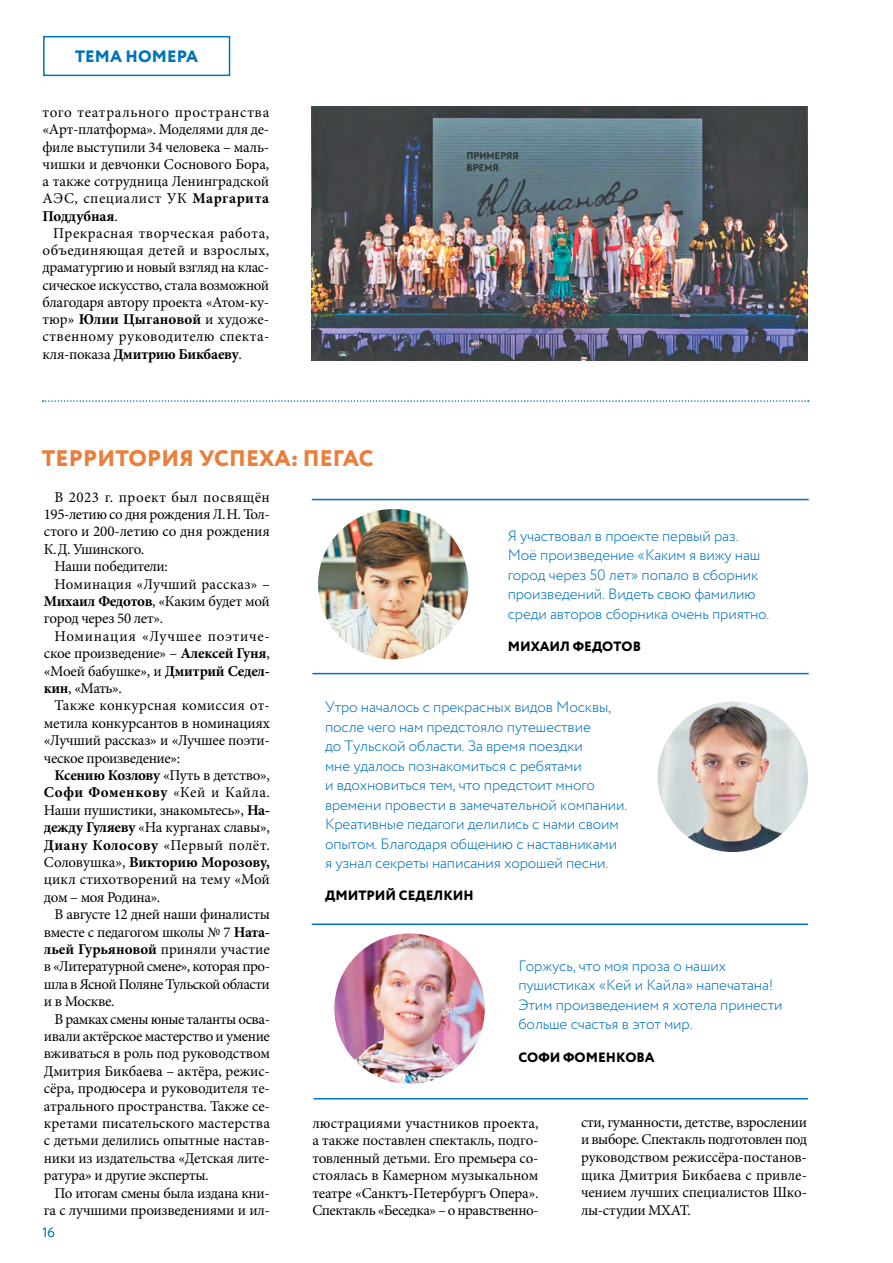
<style>
.page{position:relative;width:893px;height:1263px;background:#fff}
.page>*{position:absolute;margin:0;border:0;box-sizing:border-box;transform-origin:0 0}
.t1{font:800 22.5px "Circe";letter-spacing:.01em;color:#ec7e3b}
.t2{font:800 16.5px "Circe";letter-spacing:.01em;color:#0072bc}
.t3{font:15px/17.2px "Minion Pro";letter-spacing:-.015em;color:#000;text-align:justify}
.t4{font:300 15px/19.5px "Circe";letter-spacing:-.01em;color:#0072bc}
.t5{font:15px "Minion Pro";letter-spacing:-.035em;color:#000}
.t6{font:700 15px "Minion Pro";letter-spacing:.005em;color:#000}
.t7{font:15px "Minion Pro";letter-spacing:-.04em;color:#000}
.t8{font:15px "Minion Pro";letter-spacing:.005em;color:#000}
.t9{font:15px "Minion Pro";letter-spacing:.02em;color:#000}
.t10{font:700 15px "Minion Pro";letter-spacing:.025em;color:#000}
.t11{font:15px "Minion Pro";letter-spacing:.015em;color:#000}
.t12{font:15px "Minion Pro";letter-spacing:.03em;color:#000}
.t13{font:15px "Minion Pro";letter-spacing:.045em;color:#000}
.t14{font:700 15px "Minion Pro";letter-spacing:.03em;color:#000}
.t15{font:800 13.5px "Circe";color:#000}
.t16{font:300 13.5px "Circe";color:#0072bc}
.s1{font-weight:700}
.s2{font-weight:400}
</style>
<div class="page">
<img style="left:312px;top:106px;width:496px;height:254px">
<svg style="left:43px;top:400px;width:766px;height:2px"></svg>
<hr style="left:312px;top:499px;width:497px;height:1px;background:#0072bc">
<hr style="left:312px;top:673px;width:497px;height:1px;background:#0072bc">
<hr style="left:312px;top:923px;width:496px;height:2px;background:#0072bc">
<hr style="left:314px;top:1098px;width:494px;height:1px;background:#0072bc">
<div style="left:43px;top:36px;width:187px;height:40px;border:2px solid #0072bc"></div>
<img style="left:318px;top:509px;width:150px;height:150px;border-radius:75px">
<img style="left:658px;top:702px;width:150px;height:150px;border-radius:75px">
<img style="left:334px;top:933px;width:151px;height:151px;border-radius:75px">
<p class="t2" style="left:75px;top:45px;width:125px">ТЕМА НОМЕРА</p>
<p class="t3" style="left:43px;top:104px;width:228px">того театрального пространства «Арт-платформа». Моделями для де‑ филе выступили 34 человека – маль‑ чишки и девчонки Соснового Бора, а также сотрудница Ленинградской АЭС, специалист УК <span class="s1">Маргарита Поддубная</span>.</p>
<p class="t3" style="left:43px;top:225px;width:228px;text-indent:11px">Прекрасная творческая работа, объединяющая детей и взрослых, драматургию и новый взгляд на клас‑ сическое искусство, стала возможной благодаря автору проекта «Атом-ку‑ тюр» <span class="s1">Юлии Цыгановой</span> и художе‑ ственному руководителю спекта‑ кля-показа <span class="s1">Дмитрию Бикбаеву</span>.</p>
<h1 class="t1" style="left:42px;top:443px;width:333px">ТЕРРИТОРИЯ УСПЕХА: ПЕГАС</h1>
<p class="t12" style="left:55px;top:487px;width:217px">В 2023 г. проект был посвящён</p>
<p class="t3" style="left:44px;top:506px;width:228px">195‑летию со дня рождения Л.Н. Тол‑</p>
<p class="t3" style="left:44px;top:523px;width:228px">стого и 200‑летию со дня рождения</p>
<p class="t3" style="left:44px;top:540px;width:102px">К.Д. Ушинского.</p>
<p class="t3" style="left:55px;top:558px;width:115px">Наши победители:</p>
<p class="t11" style="left:55px;top:574px;width:217px">Номинация «Лучший рассказ» –</p>
<p class="t3" style="left:44px;top:593px;width:227px"><span class="s1">Михаил Федотов</span>, «Каким будет мой</p>
<p class="t3" style="left:44px;top:610px;width:121px">город через 50 лет».</p>
<p class="t13" style="left:55px;top:626px;width:217px">Номинация «Лучшее поэтиче‑</p>
<p class="t3" style="left:44px;top:645px;width:227px">ское произведение» – <span class="s1">Алексей Гуня</span>,</p>
<p class="t3" style="left:44px;top:662px;width:228px">«Моей бабушке», и <span class="s1">Дмитрий Седел-</span></p>
<p class="t3" style="left:44px;top:680px;width:80px"><span class="s1">кин</span>, «Мать».</p>
<p class="t9" style="left:55px;top:695px;width:217px">Также конкурсная комиссия от‑</p>
<p class="t3" style="left:44px;top:714px;width:228px">метила конкурсантов в номинациях</p>
<p class="t3" style="left:44px;top:732px;width:228px">«Лучший рассказ» и «Лучшее поэти‑</p>
<p class="t3" style="left:44px;top:749px;width:138px">ческое произведение»:</p>
<p class="t3" style="left:55px;top:767px;width:217px"><span class="s1">Ксению Козлову</span> «Путь в детство»,</p>
<p class="t14" style="left:44px;top:782px;width:228px">Софи Фоменкову <span class="s2">«Кей и Кайла.</span></p>
<p class="t3" style="left:44px;top:801px;width:227px">Наши пушистики, знакомьтесь», <span class="s1">На-</span></p>
<p class="t3" style="left:44px;top:819px;width:228px"><span class="s1">дежду Гуляеву</span> «На курганах славы»,</p>
<p class="t10" style="left:44px;top:834px;width:227px">Диану Колосову <span class="s2">«Первый полёт.</span></p>
<p class="t6" style="left:44px;top:852px;width:228px"><span class="s2">Соловушка»,</span> Викторию Морозову,</p>
<p class="t3" style="left:44px;top:871px;width:227px">цикл стихотворений на тему «Мой</p>
<p class="t3" style="left:44px;top:888px;width:118px">дом – моя Родина».</p>
<p class="t3" style="left:55px;top:906px;width:217px">В августе 12 дней наши финалисты</p>
<p class="t3" style="left:44px;top:923px;width:227px">вместе с педагогом школы № 7 <span class="s1">Ната-</span></p>
<p class="t6" style="left:44px;top:939px;width:227px">льей Гурьяновой <span class="s2">приняли участие</span></p>
<p class="t5" style="left:44px;top:956px;width:228px">в «Литературной смене», которая про‑</p>
<p class="t7" style="left:44px;top:974px;width:227px">шла в Ясной Поляне Тульской области</p>
<p class="t3" style="left:44px;top:993px;width:72px">и в Москве.</p>
<p class="t5" style="left:55px;top:1009px;width:217px">В рамках смены юные таланты осва‑</p>
<p class="t3" style="left:44px;top:1028px;width:227px">ивали актёрское мастерство и умение</p>
<p class="t3" style="left:44px;top:1045px;width:228px">вживаться в роль под руководством</p>
<p class="t3" style="left:44px;top:1062px;width:227px">Дмитрия Бикбаева – актёра, режис‑</p>
<p class="t3" style="left:44px;top:1080px;width:227px">сёра, продюсера и руководителя те‑</p>
<p class="t3" style="left:44px;top:1097px;width:228px">атрального пространства. Также се‑</p>
<p class="t8" style="left:44px;top:1113px;width:228px">кретами писательского мастерства</p>
<p class="t3" style="left:44px;top:1132px;width:228px">с детьми делились опытные настав‑</p>
<p class="t3" style="left:44px;top:1149px;width:227px">ники из издательства «Детская лите‑</p>
<p class="t3" style="left:44px;top:1167px;width:166px">ратура» и другие эксперты.</p>
<p class="t3" style="left:55px;top:1184px;width:217px">По итогам смены была издана кни‑</p>
<p class="t3" style="left:44px;top:1202px;width:227px">га с лучшими произведениями и ил‑</p>
<p class="t16" style="left:43px;top:1224px;width:14px">16</p>
<p class="t4" style="left:508px;top:526px;width:263px">Я участвовал в проекте первый раз.<br>Моё произведение «Каким я вижу наш город через 50 лет» попало в сборник произведений. Видеть свою фамилию среди авторов сборника очень приятно.</p>
<p class="t15" style="left:508px;top:638px;width:135px">МИХАИЛ ФЕДОТОВ</p>
<p class="t4" style="left:325px;top:697px;width:304px">Утро началось с прекрасных видов Москвы, после чего нам предстояло путешествие<br>до Тульской области. За время поездки<br>мне удалось познакомиться с ребятами<br>и вдохновиться тем, что предстоит много времени провести в замечательной компании.<br>Креативные педагоги делились с нами своим опытом. Благодаря общению с наставниками я узнал секреты написания хорошей песни.</p>
<p class="t15" style="left:325px;top:887px;width:150px">ДМИТРИЙ СЕДЕЛКИН</p>
<p class="t4" style="left:518px;top:956px;width:266px">Горжусь, что моя проза о наших пушистиках «Кей и Кайла» напечатана!<br>Этим произведением я хотела принести больше счастья в этот мир.</p>
<p class="t15" style="left:518px;top:1048px;width:138px">СОФИ ФОМЕНКОВА</p>
<p class="t3" style="left:312px;top:1114px;width:227px">люстрациями участников проекта, а также поставлен спектакль, подго‑ товленный детьми. Его премьера со‑ стоялась в Камерном музыкальном театре «Санктъ-Петербургъ Опера».<br>Спектакль «Беседка» – о нравственно‑</p>
<p class="t3" style="left:581px;top:1113px;width:228px;line-height:17.7px">сти, гуманности, детстве, взрослении и выборе. Спектакль подготовлен под руководством режиссёра-постанов‑ щика Дмитрия Бикбаева с привле‑ чением лучших специалистов Шко‑ лы-студии МХАТ.</p>
</div>
